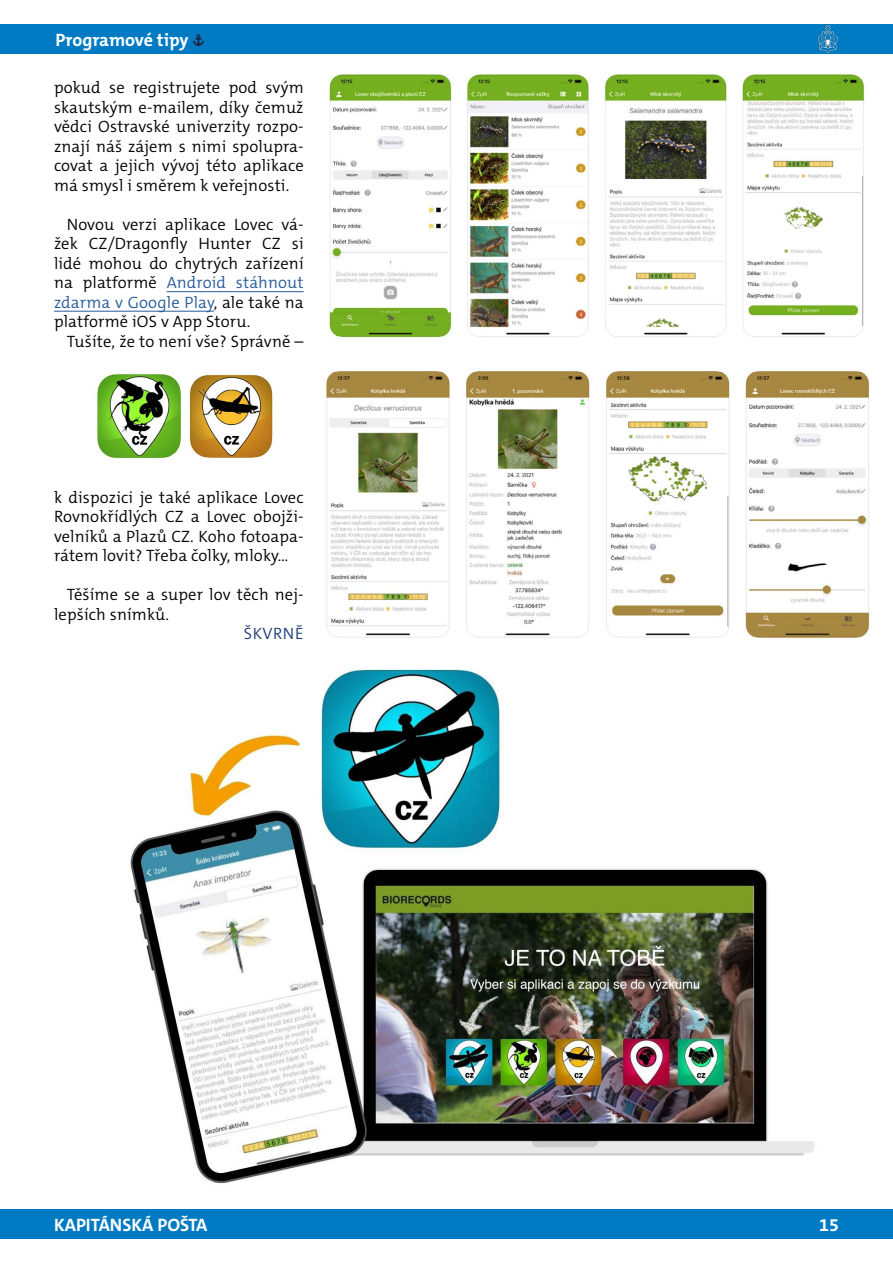
<style>
.page{position:relative;width:893px;height:1263px;background:#fff}
.page>*{position:absolute;margin:0;border:0;box-sizing:border-box;transform-origin:0 0}
.t1{font:700 18px "The Mix C5";color:#fff}
.t2{font:300 16.5px/19.5px "The Mix C5";letter-spacing:.01em;color:#000;text-align:justify}
.t3{font:300 16.5px "The Mix C5";letter-spacing:.03em;color:#1e3d78}
.s1{font-family:"SKAUT";font-size:16.5px;color:#1d2343}
.s2{color:#275b9b}
</style>
<div class="page">
<div style="left:0;top:1209px;width:893px;height:30px;background:#007bc3"></div>
<div style="left:0;top:24px;width:893px;height:30px;background:#007bc3"></div>
<hr style="left:167px;top:291px;width:137px;height:1px;background:#275b9b">
<hr style="left:54px;top:311px;width:160px;height:1px;background:#275b9b">
<svg style="left:818px;top:25px;width:20px;height:28px"></svg>
<img style="left:328px;top:71px;width:537px;height:267px">
<img style="left:326px;top:370px;width:544px;height:268px">
<img style="left:130px;top:668px;width:684px;height:515px">
<img style="left:97px;top:373px;width:176px;height:86px">
<p class="t1" style="left:55px;top:28px;width:151px">Programové tipy <span class="s1">»</span></p>
<p class="t2" style="left:54px;top:78px;width:251px">pokud se registrujete pod svým skautským e-mailem, díky čemuž vědci Ostravské univerzity rozpo&shy;znají náš zájem s nimi spolupra&shy;covat a jejich vývoj této aplikace má smysl i směrem k veřejnosti.</p>
<p class="t2" style="left:54px;top:214px;width:251px;text-indent:13px">Novou verzi aplikace Lovec vá&shy;žek CZ/Dragonfly Hunter CZ si lidé mohou do chytrých zařízení na platformě <span class="s2">Android stáhnout zdarma v Google Play</span>, ale také na platformě iOS v App Storu.</p>
<p class="t2" style="left:67px;top:331px;width:238px">Tušíte, že to není vše? Správně –</p>
<p class="t2" style="left:54px;top:487px;width:251px">k dispozici je také aplikace Lovec Rovnokřídlých CZ a Lovec obojži&shy;velníků a Plazů CZ. Koho fotoapa&shy;rátem lovit? Třeba čolky, mloky…</p>
<p class="t2" style="left:54px;top:585px;width:251px;text-indent:13px">Těšíme se a super lov těch nej&shy;lepších snímků.</p>
<p class="t3" style="left:244px;top:623px;width:61px">ŠKVRNĚ</p>
<p class="t1" style="left:54px;top:1213px;width:155px">KAPITÁNSKÁ POŠTA</p>
<p class="t1" style="left:819px;top:1213px;width:21px">15</p>
</div>
